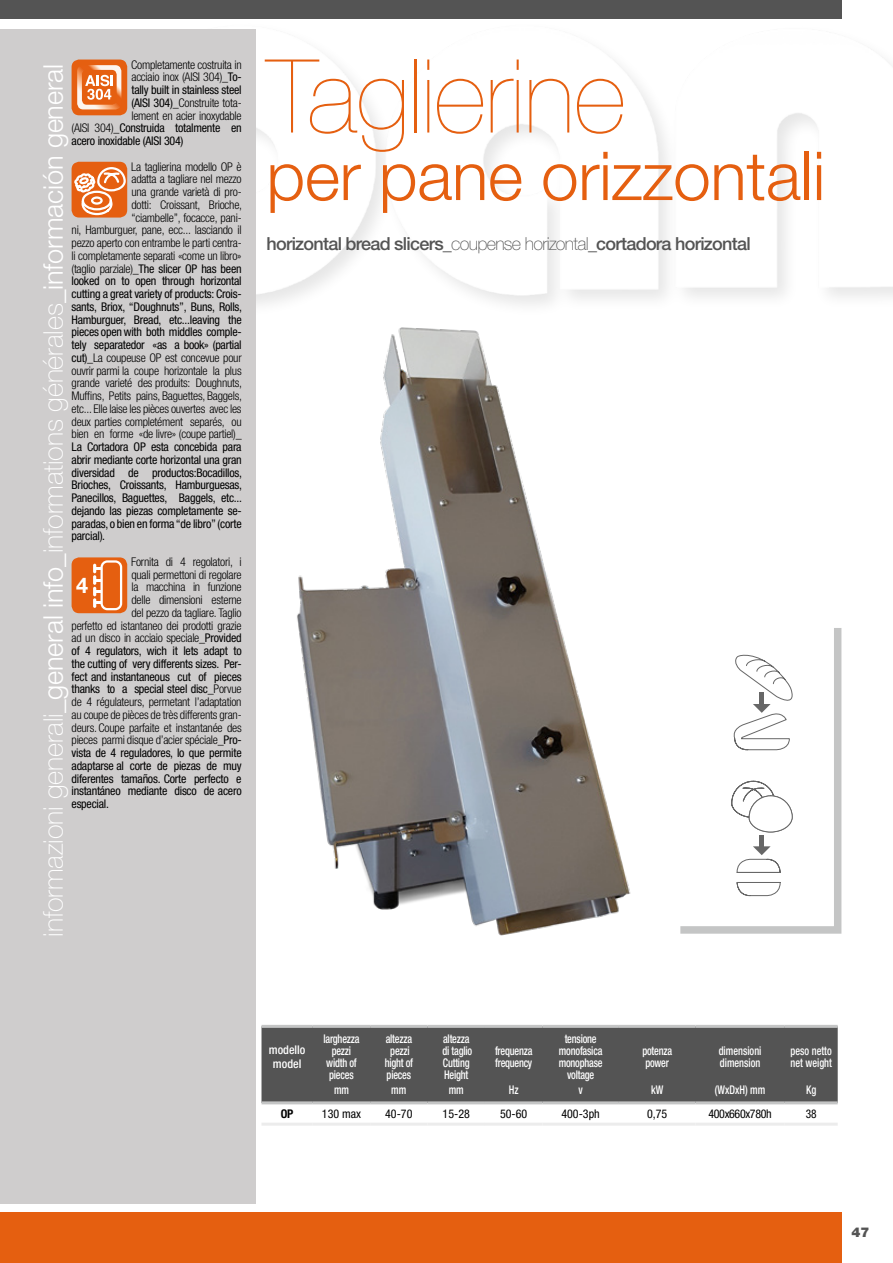
<style>
.page{position:relative;width:893px;height:1263px;background:#fff}
.page>*{position:absolute;margin:0;border:0;box-sizing:border-box;transform-origin:0 0}
.t1{font:200 102.3px "Helvetica Neue LT Std";letter-spacing:-.005em;color:#e55f10}
.t2{font:300 67.5px "Helvetica Neue LT Std";letter-spacing:-.005em;color:#e55f10}
.t3{font:100 27.15px "Helvetica Neue LT Std";letter-spacing:-.005em;color:#fff}
.t4{font:700 21.6px "Helvetica Neue";color:#fff}
.t5{font:500 18px "Helvetica Neue LT Std";letter-spacing:-.04em;color:#545454}
.t6{font:900 13.5px "Helvetica Neue LT Std";color:#545454}
.t7{font:300 condensed 12px/12.8px "Helvetica Neue LT Std";letter-spacing:-.02em;color:#000;text-align:right}
.t8{font:condensed 12px/12.8px "Helvetica Neue LT Std";letter-spacing:-.02em;color:#000;text-align:justify}
.t9{font:500 condensed 12px/12px "Helvetica Neue LT Std";letter-spacing:-.02em;color:#fff;text-align:center;scale:.85 1}
.t10{font:500 condensed 12px/12px "Helvetica Neue LT Std";color:#fff;scale:.85 1}
.t11{font:500 condensed 12px/14.4px "Helvetica Neue LT Std";color:#fff;text-align:center}
.t12{font:700 condensed 12px "Helvetica Neue LT Std";color:#000}
.t13{font:condensed 12px "Helvetica Neue LT Std";letter-spacing:-.02em;color:#000;scale:.95 1}
.s1{font-weight:400}
.s2{font-weight:300}
.s3{font-weight:500}
.s4{font-weight:100}
</style>
<div class="page">
<img style="left:255px;top:29px;width:638px;height:369px">
<div style="left:3px;top:29px;width:252px;height:1174px;background:#cfcdcd"></div>
<div style="left:72px;top:60px;width:55px;height:55px;background:#e55f10;border-radius:8px"></div>
<svg style="left:77px;top:65px;width:44px;height:44px"></svg>
<div style="left:72px;top:162px;width:55px;height:56px;background:#e55f10;border-radius:8px"></div>
<svg style="left:73px;top:165px;width:54px;height:51px"></svg>
<div style="left:72px;top:557px;width:55px;height:56px;background:#e55f10;border-radius:8px"></div>
<div style="left:101px;top:560px;width:21px;height:50px;border:2px solid #fff;border-radius:6px"></div>
<svg style="left:93px;top:564px;width:8px;height:44px"></svg>
<div style="left:261px;top:1028px;width:577px;height:73px;background:#545454"></div>
<hr style="left:261px;top:1025px;width:52px;height:3px;background:#c4c5c5">
<hr style="left:313px;top:1025px;width:57px;height:3px;background:#c4c5c5">
<hr style="left:370px;top:1025px;width:58px;height:3px;background:#c4c5c5">
<hr style="left:428px;top:1025px;width:57px;height:3px;background:#c4c5c5">
<hr style="left:485px;top:1025px;width:57px;height:3px;background:#c4c5c5">
<hr style="left:695px;top:1025px;width:90px;height:3px;background:#c4c5c5">
<hr style="left:261px;top:1123px;width:52px;height:3px;background:#ececec">
<hr style="left:313px;top:1123px;width:57px;height:3px;background:#ececec">
<hr style="left:370px;top:1123px;width:58px;height:3px;background:#ececec">
<hr style="left:428px;top:1123px;width:57px;height:3px;background:#ececec">
<hr style="left:485px;top:1123px;width:57px;height:3px;background:#ececec">
<hr style="left:542px;top:1123px;width:77px;height:3px;background:#ececec">
<hr style="left:619px;top:1123px;width:76px;height:3px;background:#ececec">
<hr style="left:695px;top:1123px;width:90px;height:3px;background:#ececec">
<hr style="left:785px;top:1123px;width:53px;height:3px;background:#ececec">
<hr style="left:261px;top:1101px;width:52px;height:3px;background:#c4c5c5">
<hr style="left:313px;top:1101px;width:57px;height:3px;background:#c4c5c5">
<hr style="left:370px;top:1101px;width:58px;height:3px;background:#c4c5c5">
<hr style="left:428px;top:1101px;width:57px;height:3px;background:#c4c5c5">
<hr style="left:485px;top:1101px;width:57px;height:3px;background:#c4c5c5">
<hr style="left:542px;top:1101px;width:77px;height:3px;background:#c4c5c5">
<hr style="left:619px;top:1101px;width:76px;height:3px;background:#c4c5c5">
<hr style="left:695px;top:1101px;width:90px;height:3px;background:#c4c5c5">
<hr style="left:785px;top:1101px;width:53px;height:3px;background:#c4c5c5">
<hr style="left:542px;top:1025px;width:77px;height:3px;background:#c4c5c5">
<hr style="left:619px;top:1025px;width:76px;height:3px;background:#c4c5c5">
<hr style="left:785px;top:1025px;width:53px;height:3px;background:#c4c5c5">
<svg style="left:680px;top:628px;width:162px;height:306px"></svg>
<svg style="left:731px;top:652px;width:66px;height:244px"></svg>
<hr style="left:0;top:29px;width:3px;height:1174px;background:#cfcdcd">
<img style="left:285px;top:313px;width:352px;height:623px">
<div style="left:0;top:1212px;width:842px;height:51px;background:#e55f10"></div>
<div style="left:0;top:0;width:842px;height:19px;background:#545454"></div>
<p class="t7" style="left:131px;top:58px;width:112px">Completamente costruita in</p>
<p class="t7" style="left:131px;top:71px;width:112px">acciaio inox (AISI 304)_<span class="s1">To-</span></p>
<p class="t8" style="left:131px;top:83px;width:112px">tally built in stainless steel</p>
<p class="t7" style="left:131px;top:96px;width:112px"><span class="s1">(AISI 304)</span>_Construite tota-</p>
<p class="t7" style="left:131px;top:109px;width:112px">lement en acier inoxydable</p>
<p class="t8" style="left:72px;top:122px;width:172px"><span class="s2">(AISI 304)_</span>Construida totalmente en</p>
<p class="t8" style="left:72px;top:134px;width:113px">acero inoxidable (AISI 304)</p>
<p class="t7" style="left:72px;top:160px;width:172px">La taglierina modello OP è<br>adatta a tagliare nel mezzo<br>una grande varietà di pro-<br>dotti: Croissant, Brioche,<br>“ciambelle”, focacce, pani-<br>ni, Hamburguer, pane, ecc... lasciando il pezzo aperto con entrambe le parti centra&shy;li completamente separati «come un libro» (taglio parziale)_<span class="s1">The slicer OP has been looked on to open through horizontal cutting a great variety of products: Crois&shy;sants, Briox, “Doughnuts”, Buns, Rolls, Hamburguer, Bread, etc...leaving the pieces open with both middles comple&shy;tely separatedor «as a book» (partial cut)_</span>La coupeuse OP est concevue pour ouvrir parmi la coupe horizontale la plus grande varieté des produits: Doughnuts, Muffins, Petits pains, Baguettes, Baggels, etc... Elle laise les pièces ouvertes avec les deux parties completément separés, ou bien en forme «de livre» (coupe partiel)_</p>
<p class="t8" style="left:72px;top:440px;width:172px">La Cortadora OP esta concebida para abrir mediante corte horizontal una gran diversidad de productos:Bocadillos, Brioches, Croissants, Hamburguesas, Panecillos, Baguettes, Baggels, etc... dejando las piezas completamente se&shy;paradas, o bien en forma “de libro” (corte parcial).</p>
<h3 class="t4" style="left:76px;top:571px;width:14px">4</h3>
<h3 class="t3" style="left:38px;top:937px;width:874px;rotate:-90deg">informazioni generali<span class="s3">_</span><span class="s2">general info</span>_informations générales<span class="s2">_información general</span></h3>
<p class="t7" style="left:131px;top:555px;width:112px">Fornita di 4 regolatori, i</p>
<p class="t7" style="left:131px;top:568px;width:112px">quali permettoni di regolare</p>
<p class="t7" style="left:131px;top:581px;width:112px">la macchina in funzione</p>
<p class="t7" style="left:131px;top:593px;width:112px">delle dimensioni esterne</p>
<p class="t7" style="left:131px;top:606px;width:112px">del pezzo da tagliare. Taglio</p>
<p class="t7" style="left:72px;top:619px;width:172px">perfetto ed istantaneo dei prodotti grazie</p>
<p class="t7" style="left:72px;top:632px;width:172px">ad un disco in acciaio speciale_<span class="s1">Provided</span></p>
<p class="t8" style="left:72px;top:644px;width:172px">of 4 regulators, wich it lets adapt to</p>
<p class="t8" style="left:72px;top:657px;width:172px">the cutting of very differents sizes. Per-</p>
<p class="t8" style="left:72px;top:670px;width:172px">fect and instantaneous cut of pieces</p>
<p class="t8" style="left:72px;top:683px;width:172px">thanks to a special steel disc_<span class="s2">Porvue</span></p>
<p class="t7" style="left:72px;top:695px;width:172px">de 4 régulateurs, permetant l’adaptation</p>
<p class="t7" style="left:72px;top:708px;width:172px">au coupe de pièces de très differents gran-</p>
<p class="t7" style="left:72px;top:721px;width:172px">deurs. Coupe parfaite et instantanée des</p>
<p class="t7" style="left:72px;top:734px;width:172px">pieces parmi disque d’acier spéciale_<span class="s1">Pro-</span></p>
<p class="t8" style="left:72px;top:746px;width:172px">vista de 4 reguladores, lo que permite</p>
<p class="t8" style="left:72px;top:759px;width:172px">adaptarse al corte de piezas de muy</p>
<p class="t8" style="left:72px;top:772px;width:172px">diferentes tamaños. Corte perfecto e</p>
<p class="t8" style="left:72px;top:785px;width:172px">instantáneo mediante disco de acero</p>
<p class="t8" style="left:72px;top:797px;width:39px">especial.</p>
<h1 class="t1" style="left:266px;top:37px;width:361px">Taglierine</h1>
<h2 class="t2" style="left:266px;top:135px;width:560px">per pane orizzontali</h2>
<h3 class="t5" style="left:266px;top:233px;width:486px">horizontal bread slicers_<span class="s4">coupense horizontal</span>_cortadora horizontal</h3>
<p class="t11" style="left:269px;top:1042px;width:38px">modello model</p>
<p class="t9" style="left:323px;top:1033px;width:44px">larghezza pezzi width of pieces</p>
<p class="t9" style="left:385px;top:1033px;width:35px">altezza pezzi hight of pieces</p>
<p class="t9" style="left:443px;top:1033px;width:36px;text-align:left">altezza di taglio<br>Cutting<br>Height</p>
<p class="t9" style="left:495px;top:1045px;width:45px;text-align:left">frequenza frequency</p>
<p class="t9" style="left:559px;top:1033px;width:53px">tensione monofasica monophase voltage</p>
<p class="t9" style="left:642px;top:1045px;width:36px;text-align:left">potenza power</p>
<p class="t10" style="left:719px;top:1045px;width:52px">dimensioni dimension</p>
<p class="t10" style="left:790px;top:1045px;width:50px">peso netto net weight</p>
<p class="t9" style="left:334px;top:1084px;width:19px">mm</p>
<p class="t9" style="left:391px;top:1084px;width:19px">mm</p>
<p class="t9" style="left:449px;top:1084px;width:19px">mm</p>
<p class="t9" style="left:509px;top:1084px;width:13px">Hz</p>
<p class="t9" style="left:578px;top:1084px;width:7px">v</p>
<p class="t9" style="left:651px;top:1084px;width:16px">kW</p>
<p class="t9" style="left:715px;top:1084px;width:61px">(WxDxH) mm</p>
<p class="t9" style="left:806px;top:1084px;width:13px">Kg</p>
<p class="t12" style="left:281px;top:1106px;width:14px">OP</p>
<p class="t8" style="left:322px;top:1107px;width:41px">130 max</p>
<p class="t8" style="left:385px;top:1107px;width:29px">40-70</p>
<p class="t8" style="left:443px;top:1107px;width:29px">15-28</p>
<p class="t8" style="left:500px;top:1107px;width:29px">50-60</p>
<p class="t8" style="left:561px;top:1107px;width:40px">400-3ph</p>
<p class="t8" style="left:647px;top:1107px;width:22px">0,75</p>
<p class="t8" style="left:708px;top:1107px;width:65px">400x660x780h</p>
<p class="t13" style="left:806px;top:1106px;width:13px">38</p>
<p class="t6" style="left:851px;top:1224px;width:19px">47</p>
</div>
